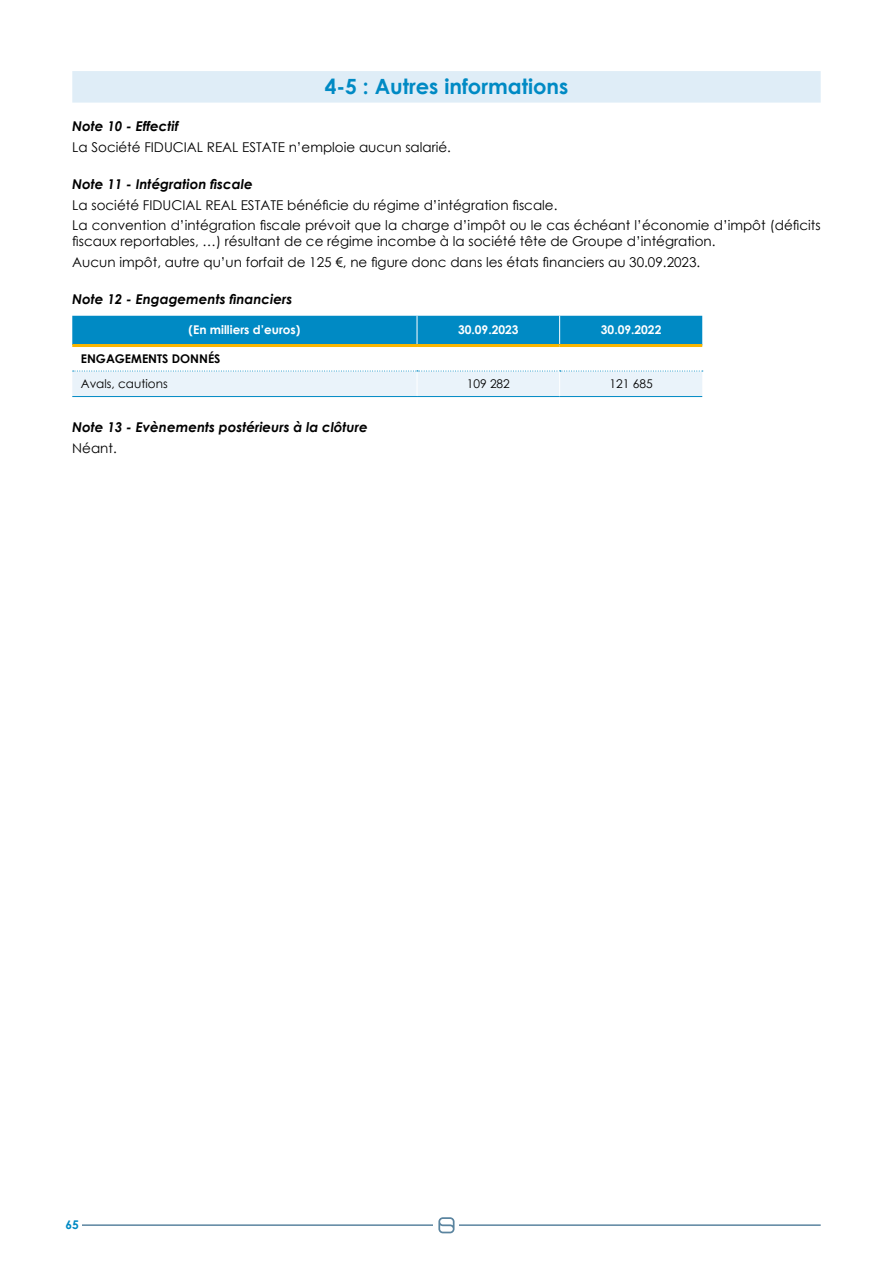
<style>
.page{position:relative;width:893px;height:1263px;background:#fff}
.page>*{position:absolute;margin:0;border:0;box-sizing:border-box;transform-origin:0 0}
.t1{font:700 21px "Century Gothic";color:#008ac4}
.t2{font:13.5px/20.4px "Century Gothic";color:#000}
.t3{font:italic 700 13.5px "Century Gothic";color:#000}
.t4{font:700 12px "Century Gothic";color:#fff}
.t5{font:12px "Century Gothic";color:#000}
.t6{font:700 12px "Century Gothic";color:#000}
.t7{font:700 12px "Century Gothic";color:#008ac4}
</style>
<div class="page">
<hr style="left:72px;top:1224px;width:749px;height:2px;background:#5a849f">
<div style="left:63px;top:1212px;width:19px;height:24px;background:#fff"></div>
<div style="left:434px;top:1217px;width:25px;height:19px;background:#fff"></div>
<svg style="left:438px;top:1217px;width:17px;height:16px"></svg>
<div style="left:72px;top:316px;width:630px;height:28px;background:#008ac4"></div>
<hr style="left:72px;top:344px;width:345px;height:3px;background:#fab600">
<hr style="left:417px;top:344px;width:143px;height:3px;background:#fab600">
<hr style="left:560px;top:344px;width:142px;height:3px;background:#fab600">
<div style="left:72px;top:371px;width:631px;height:25px;background:#eaf3fa"></div>
<hr style="left:72px;top:396px;width:345px;height:1px;background:#008ac4">
<hr style="left:417px;top:396px;width:143px;height:1px;background:#008ac4">
<hr style="left:560px;top:396px;width:142px;height:1px;background:#008ac4">
<div style="left:72px;top:71px;width:749px;height:32px;background:#dfedf7"></div>
<h1 class="t1" style="left:325px;top:71px;width:245px">4-5 : Autres informations</h1>
<p class="t3" style="left:72px;top:116px;width:108px">Note 10 - Effectif</p>
<p class="t2" style="left:72px;top:136px;width:380px">La Société FIDUCIAL REAL ESTATE n’emploie aucun salarié.</p>
<p class="t3" style="left:72px;top:174px;width:182px">Note 11 - Intégration fiscale</p>
<p class="t2" style="left:72px;top:194px;width:750px">La société FIDUCIAL REAL ESTATE bénéficie du régime d’intégration fiscale.<br>La convention d’intégration fiscale prévoit que la charge d’impôt ou le cas échéant l’économie d’impôt (déficits</p>
<p class="t2" style="left:72px;top:231px;width:645px">fiscaux reportables, …) résultant de ce régime incombe à la société tête de Groupe d’intégration.<br>Aucun impôt, autre qu’un forfait de 125 €, ne figure donc dans les états financiers au 30.09.2023.</p>
<p class="t3" style="left:72px;top:289px;width:222px">Note 12 - Engagements financiers</p>
<p class="t4" style="left:189px;top:321px;width:113px">(En milliers d’euros)</p>
<p class="t4" style="left:458px;top:321px;width:62px">30.09.2023</p>
<p class="t4" style="left:601px;top:321px;width:62px">30.09.2022</p>
<p class="t6" style="left:81px;top:350px;width:141px">ENGAGEMENTS DONNÉS</p>
<p class="t5" style="left:81px;top:376px;width:88px">Avals, cautions</p>
<p class="t5" style="left:467px;top:376px;width:45px">109 282</p>
<p class="t5" style="left:609px;top:376px;width:45px">121 685</p>
<p class="t3" style="left:72px;top:417px;width:297px">Note 13 - Evènements postérieurs à la clôture</p>
<p class="t2" style="left:72px;top:437px;width:46px">Néant.</p>
<p class="t7" style="left:66px;top:1215px;width:15px">65</p>
</div>
